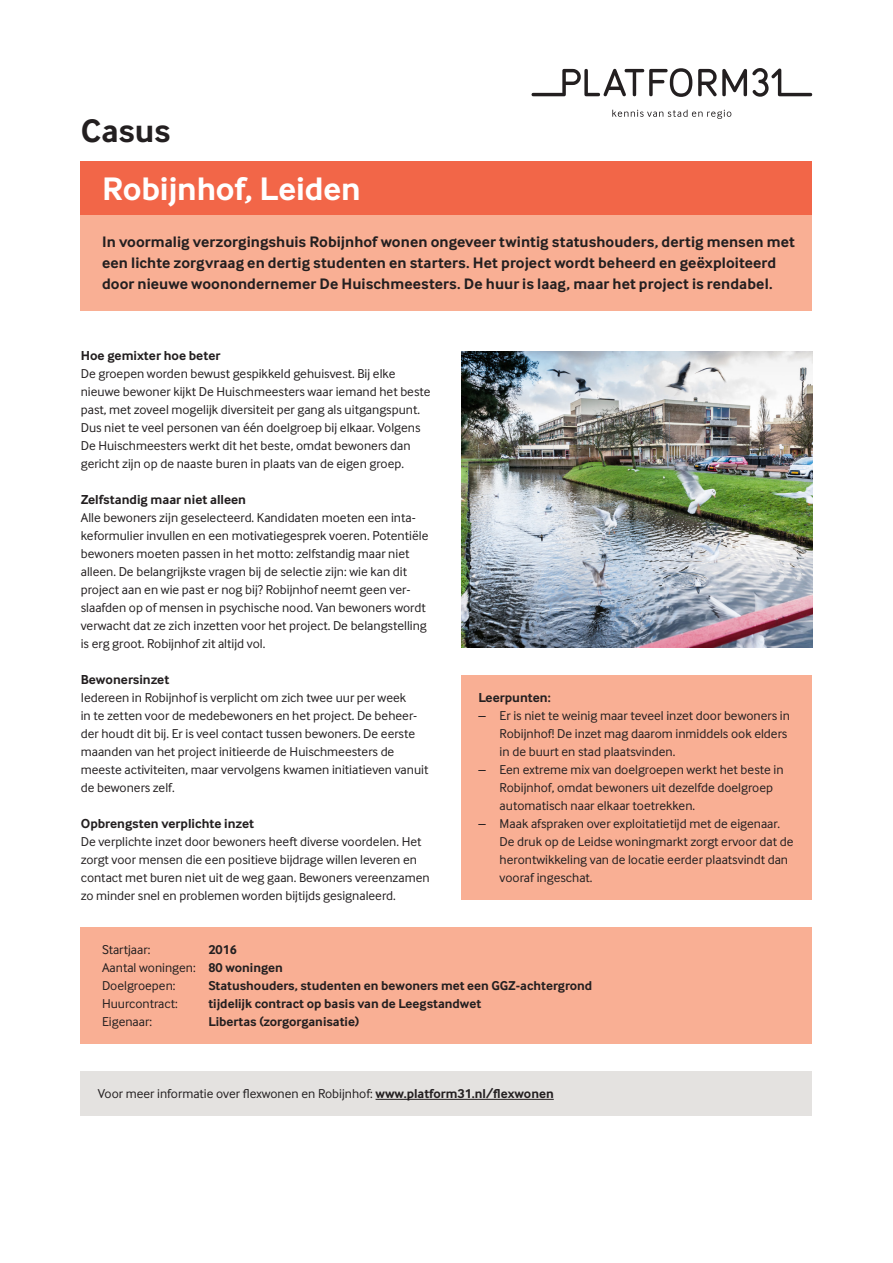
<style>
.page{position:relative;width:893px;height:1263px;background:#fff}
.page>*{position:absolute;margin:0;border:0;box-sizing:border-box;transform-origin:0 0}
.Titel{font:700 33.75px "Inter Face";letter-spacing:-.005em;color:#fff}
.Titel-2{font:700 33.75px "Inter Face";letter-spacing:-.005em;color:#231f20}
.Intro{font:700 15.75px/21px "Inter Face";letter-spacing:.005em;color:#231f20}
.Subkopje{font:700 13.5px "Inter Face";color:#231f20}
.Bodytekst{font:13.35px/18px "Inter Face";color:#231f20}
.Bodytekst-2{font:700 13.35px "Inter Face";color:#231f20}
.s1{font-weight:700}
</style>
<div class="page">
<svg style="left:612px;top:110px;width:119px;height:9px"></svg>
<svg style="left:531px;top:68px;width:161px;height:29px"></svg>
<svg style="left:698px;top:68px;width:114px;height:29px"></svg>
<div style="left:81px;top:162px;width:731px;height:54px;background:#f26648"></div>
<div style="left:81px;top:1071px;width:731px;height:45px;background:#e4e2e0"></div>
<hr style="left:376px;top:1099px;width:178px;height:1px;background:#231f20">
<div style="left:461px;top:675px;width:351px;height:225px;background:#f9af94"></div>
<img style="left:461px;top:351px;width:351px;height:297px">
<div style="left:81px;top:216px;width:731px;height:95px;background:#f9af94"></div>
<div style="left:81px;top:927px;width:731px;height:117px;background:#f9af94"></div>
<p class="Titel-2" style="left:81px;top:111px;width:91px">Casus</p>
<p class="Titel" style="left:102px;top:169px;width:260px">Robijnhof, Leiden</p>
<p class="Intro" style="left:102px;top:232px;width:694px">In voormalig verzorgingshuis Robijnhof wonen ongeveer twintig statushouders, dertig mensen met een lichte zorgvraag en dertig studenten en starters. Het project wordt beheerd en geëxploiteerd door nieuwe woonondernemer De Huischmeesters. De huur is laag, maar het project is rendabel.</p>
<p class="Subkopje" style="left:81px;top:347px;width:141px">Hoe gemixter hoe beter</p>
<p class="Bodytekst" style="left:81px;top:364px;width:351px">De groepen worden bewust gespikkeld gehuisvest. Bij elke nieuwe bewoner kijkt De Huischmeesters waar iemand het beste past, met zoveel mogelijk diversiteit per gang als uitgangspunt.<br>Dus niet te veel personen van één doelgroep bij elkaar. Volgens De Huischmeesters werkt dit het beste, omdat bewoners dan gericht zijn op de naaste buren in plaats van de eigen groep.</p>
<p class="Subkopje" style="left:81px;top:491px;width:167px">Zelfstandig maar niet alleen</p>
<p class="Bodytekst" style="left:81px;top:508px;width:349px">Alle bewoners zijn geselecteerd. Kandidaten moeten een inta&shy;keformulier invullen en een motivatiegesprek voeren. Potentiële bewoners moeten passen in het motto: zelfstandig maar niet alleen. De belangrijkste vragen bij de selectie zijn: wie kan dit project aan en wie past er nog bij? Robijnhof neemt geen ver&shy;slaafden op of mensen in psychische nood. Van bewoners wordt verwacht dat ze zich inzetten voor het project. De belangstelling is erg groot. Robijnhof zit altijd vol.</p>
<p class="Subkopje" style="left:81px;top:671px;width:90px">Bewonersinzet</p>
<p class="Bodytekst" style="left:81px;top:688px;width:349px">Iedereen in Robijnhof is verplicht om zich twee uur per week<br>in te zetten voor de medebewoners en het project. De beheer&shy;der houdt dit bij. Er is veel contact tussen bewoners. De eerste maanden van het project initieerde de Huischmeesters de meeste activiteiten, maar vervolgens kwamen initiatieven vanuit de bewoners zelf.</p>
<p class="Subkopje" style="left:81px;top:815px;width:175px">Opbrengsten verplichte inzet</p>
<p class="Bodytekst" style="left:81px;top:832px;width:350px">De verplichte inzet door bewoners heeft diverse voordelen. Het zorgt voor mensen die een positieve bijdrage willen leveren en contact met buren niet uit de weg gaan. Bewoners vereenzamen zo minder snel en problemen worden bijtijds gesignaleerd.</p>
<p class="Subkopje" style="left:478px;top:689px;width:74px">Leerpunten:</p>
<p class="Bodytekst" style="left:500px;top:706px;width:292px;text-indent:-21px">– Er is niet te weinig maar teveel inzet door bewoners in<br>Robijnhof! De inzet mag daarom inmiddels ook elders in de buurt en stad plaatsvinden.</p>
<p class="Bodytekst" style="left:500px;top:760px;width:285px;text-indent:-21px">– Een extreme mix van doelgroepen werkt het beste in<br>Robijnhof, omdat bewoners uit dezelfde doelgroep automatisch naar elkaar toetrekken.</p>
<p class="Bodytekst" style="left:500px;top:814px;width:295px;text-indent:-21px">– Maak afspraken over exploitatietijd met de eigenaar.<br>De druk op de Leidse woningmarkt zorgt ervoor dat de herontwikkeling van de locatie eerder plaatsvindt dan vooraf ingeschat.</p>
<p class="Bodytekst" style="left:102px;top:940px;width:50px">Startjaar:</p>
<p class="Bodytekst-2" style="left:208px;top:941px;width:30px">2016</p>
<p class="Bodytekst" style="left:102px;top:958px;width:182px">Aantal woningen: <span class="s1">80 woningen</span></p>
<p class="Bodytekst" style="left:102px;top:976px;width:75px">Doelgroepen:</p>
<p class="Bodytekst-2" style="left:208px;top:977px;width:385px">Statushouders, studenten en bewoners met een GGZ-achtergrond</p>
<p class="Bodytekst" style="left:102px;top:994px;width:77px">Huurcontract:</p>
<p class="Bodytekst-2" style="left:208px;top:995px;width:274px">tijdelijk contract op basis van de Leegstandwet</p>
<p class="Bodytekst" style="left:102px;top:1012px;width:51px">Eigenaar:</p>
<p class="Bodytekst-2" style="left:208px;top:1013px;width:152px">Libertas (zorgorganisatie)</p>
<p class="Bodytekst" style="left:98px;top:1084px;width:457px">Voor meer informatie over flexwonen en Robijnhof: <span class="s1">www.platform31.nl/flexwonen</span></p>
</div>
